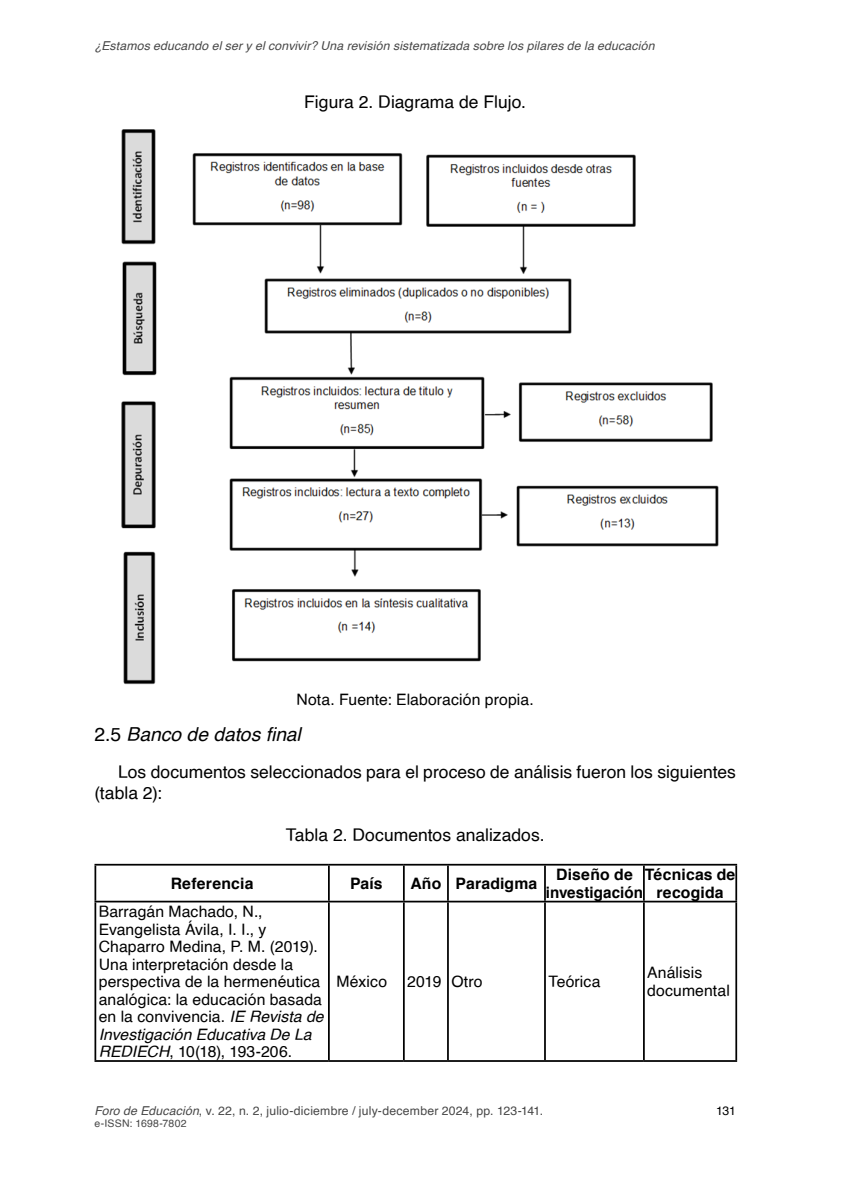
<style>
.page{position:relative;width:843px;height:1191px;background:#fff}
.page>*{position:absolute;margin:0;border:0;box-sizing:border-box;transform-origin:0 0}
.t1{font:italic 19.25px "Helvetica";color:#000}
.t2{font:17.5px/21px "Helvetica";color:#000}
.t3{font:15.75px/17.5px "Helvetica";letter-spacing:.005em;color:#000}
.t4{font:700 15.75px/17.5px "Helvetica";letter-spacing:.01em;color:#000;text-align:center}
.t5{font:italic 12.25px "Helvetica";letter-spacing:.015em;color:#474747}
.t6{font:12.25px "Helvetica";letter-spacing:.015em;color:#474747}
.t7{font:12.25px "Helvetica";color:#000}
.t8{font:10.5px "Helvetica";letter-spacing:.02em;color:#474747}
.s1{font-style:normal}
.s2{font-style:italic}
</style>
<div class="page">
<img style="left:121px;top:129px;width:598px;height:556px">
<hr style="left:94px;top:864px;width:235px;height:1px;background:#000">
<hr style="left:94px;top:865px;width:2px;height:35px;background:#000">
<hr style="left:329px;top:864px;width:75px;height:1px;background:#000">
<hr style="left:328px;top:865px;width:2px;height:35px;background:#000">
<hr style="left:404px;top:864px;width:44px;height:1px;background:#000">
<hr style="left:403px;top:865px;width:2px;height:35px;background:#000">
<hr style="left:448px;top:864px;width:97px;height:1px;background:#000">
<hr style="left:447px;top:865px;width:2px;height:35px;background:#000">
<hr style="left:545px;top:864px;width:99px;height:1px;background:#000">
<hr style="left:544px;top:865px;width:2px;height:35px;background:#000">
<hr style="left:644px;top:864px;width:93px;height:1px;background:#000">
<hr style="left:643px;top:865px;width:2px;height:35px;background:#000">
<hr style="left:735px;top:865px;width:2px;height:35px;background:#000">
<hr style="left:94px;top:900px;width:235px;height:2px;background:#000">
<hr style="left:94px;top:902px;width:2px;height:158px;background:#000">
<hr style="left:329px;top:900px;width:75px;height:2px;background:#000">
<hr style="left:328px;top:902px;width:2px;height:158px;background:#000">
<hr style="left:404px;top:900px;width:44px;height:2px;background:#000">
<hr style="left:403px;top:902px;width:2px;height:158px;background:#000">
<hr style="left:448px;top:900px;width:97px;height:2px;background:#000">
<hr style="left:447px;top:902px;width:2px;height:158px;background:#000">
<hr style="left:545px;top:900px;width:99px;height:2px;background:#000">
<hr style="left:544px;top:902px;width:2px;height:158px;background:#000">
<hr style="left:644px;top:900px;width:93px;height:2px;background:#000">
<hr style="left:643px;top:902px;width:2px;height:158px;background:#000">
<hr style="left:735px;top:902px;width:2px;height:158px;background:#000">
<hr style="left:94px;top:1060px;width:235px;height:2px;background:#000">
<hr style="left:329px;top:1060px;width:75px;height:2px;background:#000">
<hr style="left:404px;top:1060px;width:44px;height:2px;background:#000">
<hr style="left:448px;top:1060px;width:97px;height:2px;background:#000">
<hr style="left:545px;top:1060px;width:99px;height:2px;background:#000">
<hr style="left:644px;top:1060px;width:93px;height:2px;background:#000">
<p class="t5" style="left:94px;top:36px;width:562px">¿Estamos educando el ser y el convivir? Una revisión sistematizada sobre los pilares de la educación</p>
<p class="t2" style="left:304px;top:92px;width:223px">Figura 2. Diagrama de Flujo.</p>
<p class="t3" style="left:297px;top:691px;width:239px">Nota. Fuente: Elaboración propia.</p>
<p class="t1" style="left:94px;top:719px;width:208px"><span class="s1">2.5</span> Banco de datos final</p>
<p class="t2" style="left:94px;top:762px;width:643px;text-indent:24px">Los documentos seleccionados para el proceso de análisis fueron los siguientes (tabla 2):</p>
<p class="t2" style="left:286px;top:825px;width:260px">Tabla 2. Documentos analizados.</p>
<p class="t4" style="left:171px;top:875px;width:84px">Referencia</p>
<p class="t4" style="left:350px;top:875px;width:34px">País</p>
<p class="t4" style="left:410px;top:875px;width:128px">Año Paradigma</p>
<p class="t4" style="left:546px;top:866px;width:99px">Diseño de investigación</p>
<p class="t4" style="left:645px;top:866px;width:92px">Técnicas de recogida</p>
<p class="t3" style="left:99px;top:903px;width:226px">Barragán Machado, N.,<br>Evangelista Ávila, I. I., y<br>Chaparro Medina, P. M. (2019).<br>Una interpretación desde la perspectiva de la hermenéutica analógica: la educación basada en la convivencia. <span class="s2">IE Revista de<br>Investigación Educativa De La<br>REDIECH</span>, 10(18), 193-206.</p>
<p class="t3" style="left:337px;top:973px;width:52px">México</p>
<p class="t3" style="left:407px;top:973px;width:77px">2019 Otro</p>
<p class="t3" style="left:548px;top:973px;width:54px">Teórica</p>
<p class="t3" style="left:647px;top:964px;width:84px">Análisis documental</p>
<p class="t6" style="left:94px;top:1101px;width:450px"><span class="s2">Foro de Educación</span>, v. 22, n. 2, julio-diciembre / july-december 2024, pp. 123-141.</p>
<p class="t8" style="left:94px;top:1115px;width:94px">e-ISSN: 1698-7802</p>
<p class="t7" style="left:716px;top:1101px;width:21px">131</p>
</div>
